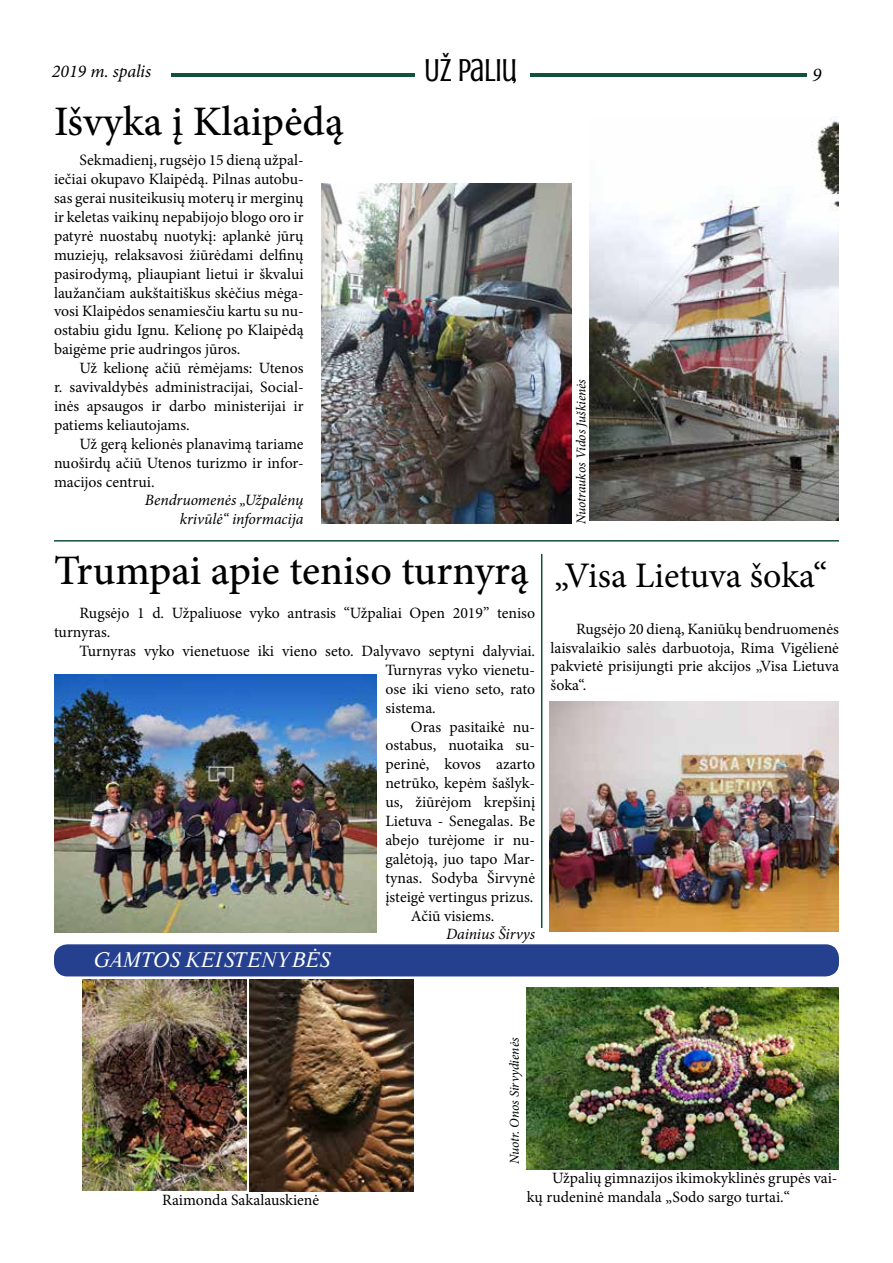
<style>
.page{position:relative;width:893px;height:1263px;background:#fff}
.page>*{position:absolute;margin:0;border:0;box-sizing:border-box;transform-origin:0 0}
.t1{font:500 42px "Minion Pro";color:#000}
.t2{font:36px "Minion Pro";color:#000}
.t3{font:32.55px "Crushed";color:#000}
.t4{font:italic 21px "Aistika";color:#fff}
.t5{font:italic 19.5px "Minion Pro";color:#000}
.t6{font:italic 18px "Minion Pro";color:#000}
.t7{font:15.75px/18.9px "Minion Pro";color:#000;text-align:justify}
.t8{font:italic 15.75px/18.9px "Minion Pro";letter-spacing:-.005em;color:#000;text-align:right}
.t9{font:italic 13.5px "Minion Pro";letter-spacing:-.005em;color:#000}
</style>
<div class="page">
<hr style="left:171px;top:74px;width:636px;height:3px;background:#12513a">
<div style="left:415px;top:54px;width:114px;height:45px;background:#fff"></div>
<img style="left:589px;top:117px;width:250px;height:404px">
<img style="left:322px;top:183px;width:249px;height:341px">
<hr style="left:54px;top:540px;width:785px;height:2px;background:#12513a">
<img style="left:54px;top:675px;width:323px;height:257px">
<div style="left:54px;top:944px;width:785px;height:32px;background:#25408f;border-radius:14px"></div>
<img style="left:549px;top:701px;width:289px;height:230px">
<hr style="left:541px;top:554px;width:1px;height:374px;background:#12513a">
<img style="left:526px;top:987px;width:313px;height:182px">
<img style="left:82px;top:979px;width:164px;height:212px">
<img style="left:249px;top:980px;width:164px;height:211px">
<p class="t6" style="left:52px;top:59px;width:101px">2019 m. spalis</p>
<h3 class="t3" style="left:424px;top:52px;width:94px">Už paliu,</h3>
<h1 class="t1" style="left:54px;top:93px;width:291px">Išvyka į Klaipėdą</h1>
<p class="t7" style="left:54px;top:151px;width:251px;text-indent:26px">Sekmadienį, rugsėjo 15 dieną užpal&shy;iečiai okupavo Klaipėdą. Pilnas autobu&shy;sas gerai nusiteikusių moterų ir merginų ir keletas vaikinų nepabijojo blogo oro ir patyrė nuostabų nuotykį: aplankė jūrų muziejų, relaksavosi žiūrėdami delfinų pasirodymą, pliaupiant lietui ir škvalui laužančiam aukštaitiškus skėčius mėga&shy;vosi Klaipėdos senamiesčiu kartu su nu&shy;ostabiu gidu Ignu. Kelionę po Klaipėdą baigėme prie audringos jūros.</p>
<p class="t7" style="left:54px;top:359px;width:251px;text-indent:26px">Už kelionę ačiū rėmėjams: Utenos r. savivaldybės administracijai, Social&shy;inės apsaugos ir darbo ministerijai ir patiems keliautojams.</p>
<p class="t7" style="left:54px;top:434px;width:251px;text-indent:26px">Už gerą kelionės planavimą tariame nuoširdų ačiū Utenos turizmo ir infor&shy;macijos centrui.</p>
<p class="t8" style="left:145px;top:491px;width:160px">Bendruomenės „Užpalėnų krivūlė“ informacija</p>
<h1 class="t1" style="left:54px;top:543px;width:476px">Trumpai apie teniso turnyrą</h1>
<p class="t7" style="left:54px;top:604px;width:483px;text-indent:26px">Rugsėjo 1 d. Užpaliuose vyko antrasis “Užpaliai Open 2019” teniso turnyras.</p>
<p class="t7" style="left:385px;top:641px;width:151px;text-indent:-306px">Turnyras vyko vienetuose iki vieno seto. Dalyvavo septyni dalyviai.<br>Turnyras vyko vienetu&shy;ose iki vieno seto, rato sistema.</p>
<p class="t7" style="left:411px;top:717px;width:126px">Oras pasitaikė nu-</p>
<p class="t7" style="left:385px;top:736px;width:151px">ostabus, nuotaika su-</p>
<p class="t7" style="left:385px;top:755px;width:151px">perinė, kovos azarto</p>
<p class="t7" style="left:385px;top:774px;width:151px">netrūko, kepėm šašlyk-</p>
<p class="t7" style="left:385px;top:793px;width:151px">us, žiūrėjom krepšinį</p>
<p class="t7" style="left:385px;top:812px;width:151px">Lietuva - Senegalas. Be</p>
<p class="t7" style="left:385px;top:830px;width:151px">abejo turėjome ir nu-</p>
<p class="t7" style="left:385px;top:849px;width:151px">galėtoją, juo tapo Mar-</p>
<p class="t7" style="left:385px;top:868px;width:151px">tynas. Sodyba Širvynė</p>
<p class="t7" style="left:385px;top:887px;width:150px">įsteigė vertingus prizus.</p>
<p class="t7" style="left:411px;top:906px;width:85px">Ačiū visiems.</p>
<p class="t8" style="left:446px;top:925px;width:91px">Dainius Širvys</p>
<h3 class="t4" style="left:94px;top:946px;width:238px">GAMTOS KEISTENYBĖS</h3>
<p class="t9" style="left:572px;top:524px;width:147px;rotate:-90deg">Nuotraukos Vidos Juškienės</p>
<p class="t5" style="left:812px;top:61px;width:11px">9</p>
<h2 class="t2" style="left:554px;top:551px;width:275px">„Visa Lietuva šoka“</h2>
<p class="t7" style="left:551px;top:619px;width:290px;text-indent:26px">Rugsėjo 20 dieną, Kaniūkų bendruomenės laisvalaikio salės darbuotoja, Rima Vigėlienė pakvietė prisijungti prie akcijos „Visa Lietuva šoka“.</p>
<p class="t9" style="left:505px;top:1164px;width:128px;rotate:-90deg">Nuotr. Onos Sirvydienės</p>
<p class="t7" style="left:162px;top:1191px;width:159px">Raimonda Sakalauskienė</p>
<p class="t7" style="left:527px;top:1169px;width:312px;text-indent:26px">Užpalių gimnazijos ikimokyklinės grupės vai&shy;kų rudeninė mandala „Sodo sargo turtai.“</p>
</div>
